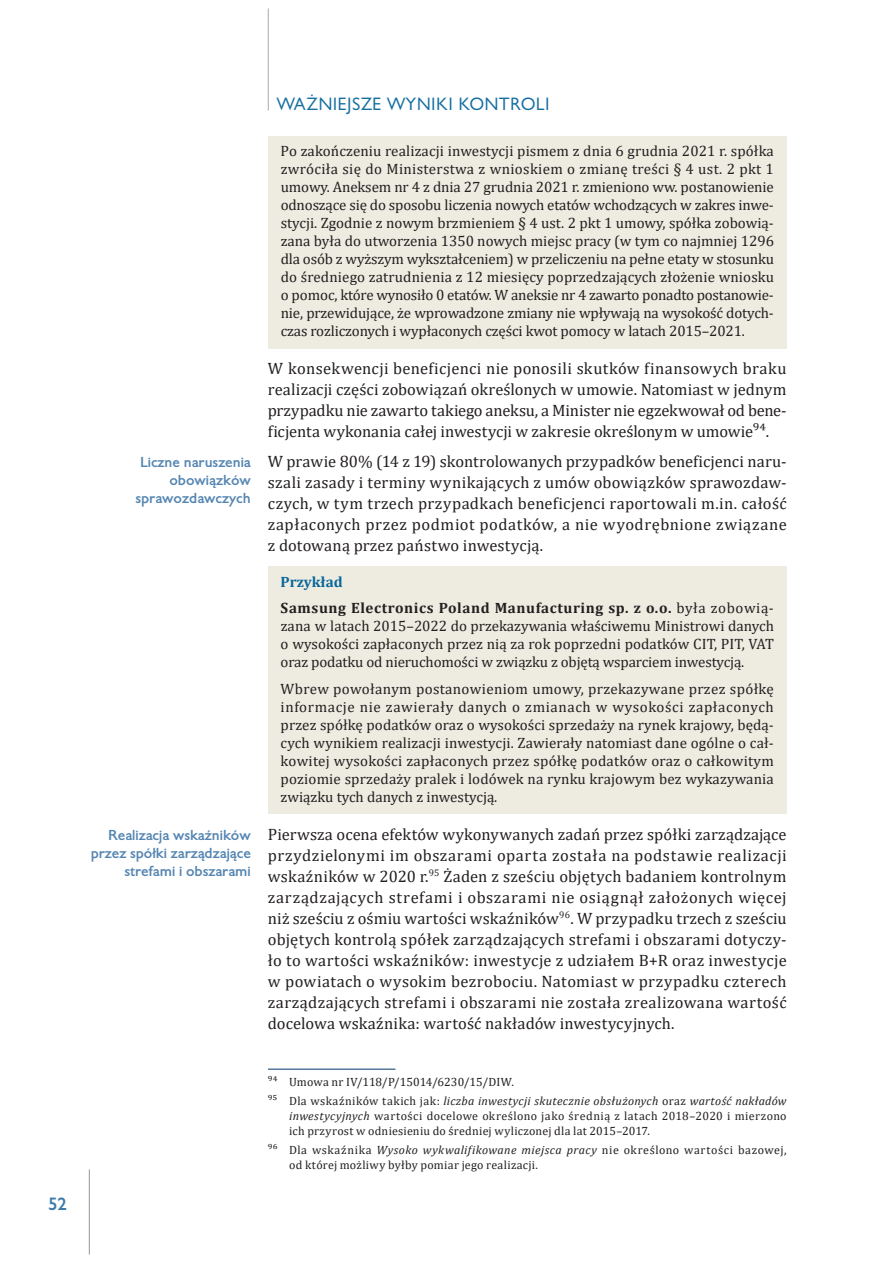
<style>
.page{position:relative;width:893px;height:1263px;background:#fff}
.page>*{position:absolute;margin:0;border:0;box-sizing:border-box;transform-origin:0 0}
.t1{font:16.5px/21px "Cambria";letter-spacing:.01em;color:#231f20;text-align:justify}
.t2{font:16.5px "Gilead TTEFN";letter-spacing:.05em;color:#156fa1}
.t3{font:700 16.5px "Gilead TTEFN";color:#3c7aaa}
.t4{font:15px/18px "Cambria";letter-spacing:-.01em;color:#231f20;text-align:justify}
.t5{font:700 15px/26.5px "Cambria";letter-spacing:.04em;color:#231f20}
.t6{font:700 13.5px/18px "Gilead TTEFN";color:#5586b2;text-align:right}
.t7{font:12px/15px "Cambria";letter-spacing:.025em;color:#231f20}
.t8{font:12px/19.2px "Cambria";letter-spacing:.005em;color:#231f20}
.s1{color:#086699}
.s2{font-weight:400}
.s3{font-style:italic}
</style>
<div class="page">
<hr style="left:268px;top:9px;width:1px;height:102px;background:#a8a9ad">
<hr style="left:89px;top:1169px;width:1px;height:85px;background:#939598">
<div style="left:268px;top:136px;width:519px;height:212px;background:#eeece1"></div>
<div style="left:268px;top:567px;width:519px;height:32px;background:#eeece1"></div>
<div style="left:268px;top:593px;width:519px;height:86px;background:#eeece1"></div>
<div style="left:268px;top:674px;width:519px;height:140px;background:#eeece1"></div>
<hr style="left:268px;top:1069px;width:127px;height:1px;background:#003667">
<p class="t3" style="left:48px;top:1193px;width:20px">52</p>
<p class="t6" style="left:136px;top:453px;width:117px">Liczne naruszenia obowiązków sprawozdawczych</p>
<p class="t6" style="left:91px;top:826px;width:162px">Realizacja wskaźników przez spółki zarządzające strefami i obszarami</p>
<p class="t2" style="left:276px;top:93px;width:275px">WAŻNIEJSZE WYNIKI KONTROLI</p>
<p class="t4" style="left:281px;top:142px;width:495px">Po zakończeniu realizacji inwestycji pismem z dnia 6 grudnia 2021 r. spółka zwróciła się do Ministerstwa z wnioskiem o zmianę treści § 4 ust. 2 pkt 1 umowy. Aneksem nr 4 z dnia 27 grudnia 2021 r. zmieniono ww. postanowienie odnoszące się do sposobu liczenia nowych etatów wchodzących w zakres inwe&shy;stycji. Zgodnie z nowym brzmieniem § 4 ust. 2 pkt 1 umowy, spółka zobowią&shy;zana była do utworzenia 1350 nowych miejsc pracy (w tym co najmniej 1296 dla osób z wyższym wykształceniem) w przeliczeniu na pełne etaty w stosunku do średniego zatrudnienia z 12 miesięcy poprzedzających złożenie wniosku o pomoc, które wynosiło 0 etatów. W aneksie nr 4 zawarto ponadto postanowie&shy;nie, przewidujące, że wprowadzone zmiany nie wpływają na wysokość dotych&shy;czas rozliczonych i wypłaconych części kwot pomocy w latach 2015–2021.</p>
<p class="t1" style="left:268px;top:358px;width:520px">W konsekwencji beneficjenci nie ponosili skutków finansowych braku realizacji części zobowiązań określonych w umowie. Natomiast w jednym przypadku nie zawarto takiego aneksu, a Minister nie egzekwował od bene&shy;ficjenta wykonania całej inwestycji w zakresie określonym w umowie94.</p>
<p class="t1" style="left:268px;top:451px;width:520px">W prawie 80% (14 z 19) skontrolowanych przypadków beneficjenci naru&shy;szali zasady i terminy wynikających z umów obowiązków sprawozdaw&shy;czych, w tym trzech przypadkach beneficjenci raportowali m.in. całość zapłaconych przez podmiot podatków, a nie wyodrębnione związane z dotowaną przez państwo inwestycją.</p>
<p class="t5" style="left:281px;top:568px;width:495px"><span class="s1">Przykład<br></span>Samsung Electronics Poland Manufacturing sp. z o.o. <span class="s2">była zobowią-</span></p>
<p class="t4" style="left:281px;top:617px;width:495px">zana w latach 2015–2022 do przekazywania właściwemu Ministrowi danych o wysokości zapłaconych przez nią za rok poprzedni podatków CIT, PIT, VAT oraz podatku od nieruchomości w związku z objętą wsparciem inwestycją.</p>
<p class="t4" style="left:281px;top:680px;width:495px">Wbrew powołanym postanowieniom umowy, przekazywane przez spółkę informacje nie zawierały danych o zmianach w wysokości zapłaconych przez spółkę podatków oraz o wysokości sprzedaży na rynek krajowy, będą&shy;cych wynikiem realizacji inwestycji. Zawierały natomiast dane ogólne o cał&shy;kowitej wysokości zapłaconych przez spółkę podatków oraz o całkowitym poziomie sprzedaży pralek i lodówek na rynku krajowym bez wykazywania związku tych danych z inwestycją.</p>
<p class="t1" style="left:268px;top:824px;width:520px">Pierwsza ocena efektów wykonywanych zadań przez spółki zarządzające przydzielonymi im obszarami oparta została na podstawie realizacji wskaźników w 2020 r.<sup>95</sup> Żaden z sześciu objętych badaniem kontrolnym zarządzających strefami i obszarami nie osiągnął założonych więcej niż sześciu z ośmiu wartości wskaźników<sup>96</sup>. W przypadku trzech z sześciu objętych kontrolą spółek zarządzających strefami i obszarami dotyczy&shy;ło to wartości wskaźników: inwestycje z udziałem B+R oraz inwestycje w powiatach o wysokim bezrobociu. Natomiast w przypadku czterech zarządzających strefami i obszarami nie została zrealizowana wartość docelowa wskaźnika: wartość nakładów inwestycyjnych.</p>
<p class="t8" style="left:268px;top:1072px;width:520px">94 Umowa nr IV/118/P/15014/6230/15/DIW.<br>95 Dla wskaźników takich jak: <span class="s3">liczba inwestycji skutecznie obsłużonych</span> oraz <span class="s3">wartość nakładów</span></p>
<p class="t7" style="left:289px;top:1109px;width:499px"><span class="s3">inwestycyjnych</span> wartości docelowe określono jako średnią z latach 2018–2020 i mierzono ich przyrost w odniesieniu do średniej wyliczonej dla lat 2015–2017.</p>
<p class="t7" style="left:289px;top:1143px;width:499px;text-indent:-21px">96 Dla wskaźnika <span class="s3">Wysoko wykwalifikowane miejsca pracy</span> nie określono wartości bazowej, od której możliwy byłby pomiar jego realizacji.</p>
</div>
